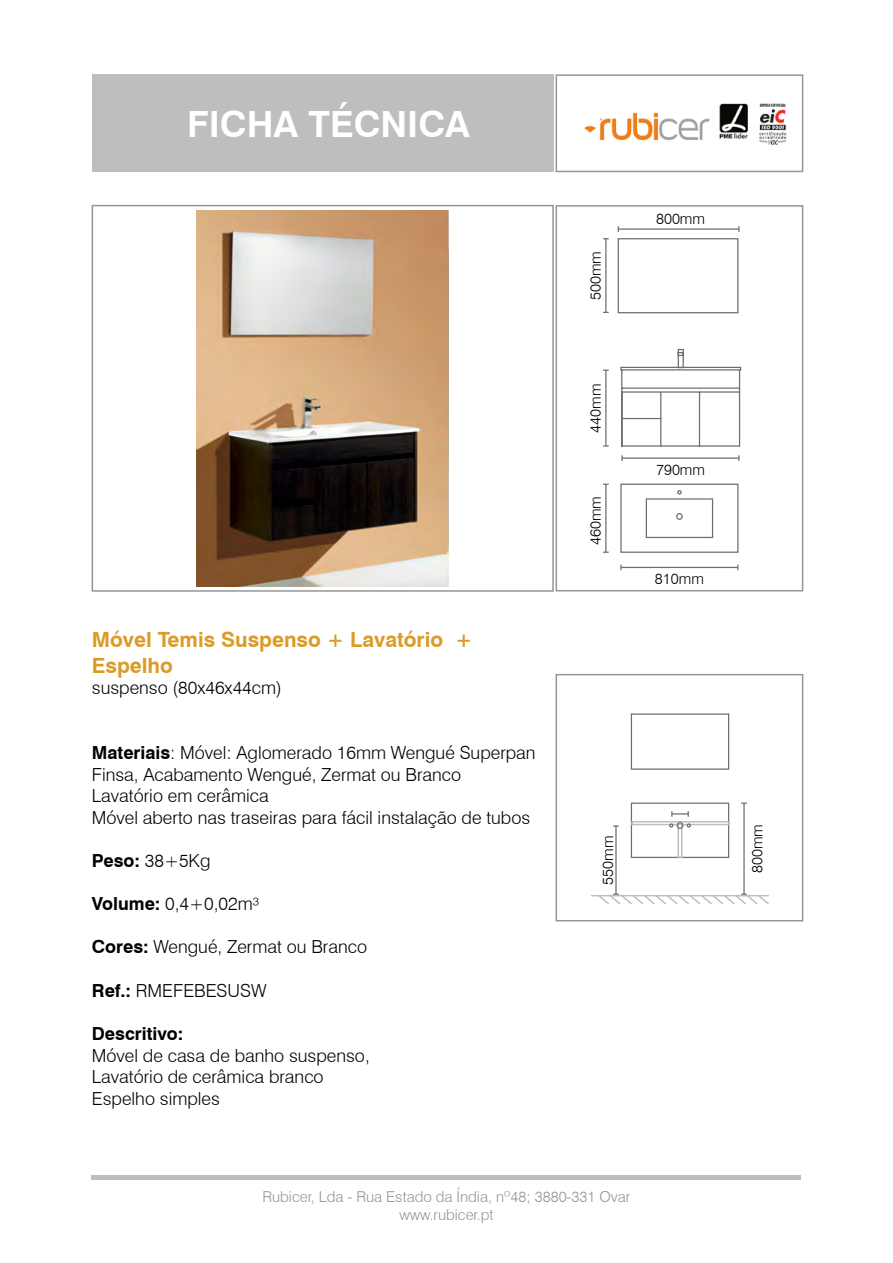
<style>
.page{position:relative;width:893px;height:1263px;background:#fff}
.page>*{position:absolute;margin:0;border:0;box-sizing:border-box;transform-origin:0 0}
.t1{font:700 36.15px "Swiss 721 BT";color:#fff}
.t2{font:700 21px/25.2px "Swiss 721 BT";color:#da9c29}
.t3{font:300 18px/21.6px "Swiss 721 BT";color:#000}
.t4{font:700 18px "Swiss 721 BT";color:#000}
.t5{font:300 15px/18px "Swiss 721 BT";color:#939598;text-align:center}
.t6{font:300 15px "Swiss 721 BT";color:#000}
.s1{font-weight:700}
</style>
<div class="page">
<hr style="left:605px;top:484px;width:1px;height:68px;background:#6d6e71">
<hr style="left:605px;top:370px;width:1px;height:76px;background:#6d6e71">
<svg style="left:603px;top:369px;width:6px;height:2px"></svg>
<svg style="left:603px;top:445px;width:6px;height:2px"></svg>
<hr style="left:743px;top:803px;width:2px;height:91px;background:#6d6e71">
<svg style="left:741px;top:802px;width:6px;height:2px"></svg>
<hr style="left:615px;top:826px;width:2px;height:68px;background:#6d6e71">
<svg style="left:613px;top:825px;width:6px;height:2px"></svg>
<svg style="left:671px;top:811px;width:18px;height:6px"></svg>
<hr style="left:605px;top:239px;width:1px;height:73px;background:#6d6e71">
<hr style="left:621px;top:567px;width:117px;height:1px;background:#6d6e71">
<hr style="left:622px;top:457px;width:117px;height:2px;background:#6d6e71">
<svg style="left:738px;top:455px;width:2px;height:6px"></svg>
<svg style="left:621px;top:455px;width:2px;height:6px"></svg>
<div style="left:92px;top:205px;width:462px;height:387px;border:2px solid #939598"></div>
<div style="left:92px;top:74px;width:461px;height:98px;background:#bcbec0"></div>
<hr style="left:92px;top:1176px;width:709px;height:4px;background:#bcbec0">
<div style="left:556px;top:74px;width:247px;height:98px;border:2px solid #939598"></div>
<div style="left:556px;top:205px;width:247px;height:386px;border:2px solid #939598"></div>
<div style="left:556px;top:674px;width:247px;height:247px;border:2px solid #939598"></div>
<img style="left:584px;top:103px;width:203px;height:42px">
<svg style="left:617px;top:226px;width:125px;height:221px"></svg>
<svg style="left:620px;top:483px;width:119px;height:70px"></svg>
<div style="left:631px;top:802px;width:98px;height:56px;border:1px solid #6d6e71"></div>
<div style="left:631px;top:713px;width:98px;height:57px;border:1px solid #6d6e71"></div>
<svg style="left:597px;top:893px;width:172px;height:12px"></svg>
<hr style="left:591px;top:895px;width:178px;height:1px;background:#bcbec0">
<div style="left:631px;top:821px;width:99px;height:4px;border:2px solid #bcbec0"></div>
<div style="left:677px;top:821px;width:5px;height:37px;border:2px solid #bcbec0"></div>
<div style="left:677px;top:822px;width:6px;height:7px;border:1px solid #6d6e71;border-radius:50%"></div>
<svg style="left:669px;top:823px;width:4px;height:5px"></svg>
<svg style="left:687px;top:823px;width:4px;height:5px"></svg>
<img style="left:197px;top:210px;width:251px;height:376px">
<hr style="left:660px;top:392px;width:1px;height:54px;background:#6d6e71">
<hr style="left:621px;top:418px;width:40px;height:1px;background:#6d6e71">
<h1 class="t1" style="left:187px;top:102px;width:284px">FICHA TÉCNICA</h1>
<p class="t6" style="left:586px;top:300px;width:50px;rotate:-90deg">500mm</p>
<p class="t6" style="left:656px;top:209px;width:50px">800mm</p>
<p class="t2" style="left:92px;top:627px;width:382px">Móvel Temis Suspenso + Lavatório +<br>Espelho</p>
<p class="t3" style="left:92px;top:677px;width:191px">suspenso (80x46x44cm)</p>
<p class="t3" style="left:92px;top:742px;width:445px"><span class="s1">Materiais</span>: Móvel: Aglomerado 16mm Wengué Superpan Finsa, Acabamento Wengué, Zermat ou Branco Lavatório em cerâmica<br>Móvel aberto nas traseiras para fácil instalação de tubos</p>
<p class="t3" style="left:92px;top:850px;width:120px"><span class="s1">Peso:</span> 38+5Kg</p>
<p class="t3" style="left:92px;top:893px;width:169px"><span class="s1">Volume:</span> 0,4+0,02m³</p>
<p class="t3" style="left:92px;top:936px;width:277px"><span class="s1">Cores:</span> Wengué, Zermat ou Branco</p>
<p class="t3" style="left:92px;top:979px;width:176px"><span class="s1">Ref.:</span> RMEFEBESUSW</p>
<p class="t4" style="left:92px;top:1022px;width:93px">Descritivo:</p>
<p class="t3" style="left:92px;top:1044px;width:279px">Móvel de casa de banho suspenso,<br>Lavatório de cerâmica branco<br>Espelho simples</p>
<p class="t6" style="left:586px;top:433px;width:50px;rotate:-90deg">440mm</p>
<p class="t6" style="left:586px;top:545px;width:50px;rotate:-90deg">460mm</p>
<p class="t6" style="left:656px;top:460px;width:50px">790mm</p>
<p class="t6" style="left:655px;top:570px;width:50px">810mm</p>
<p class="t6" style="left:599px;top:885px;width:50px;rotate:-90deg">550mm</p>
<p class="t5" style="left:262px;top:1187px;width:369px">Rubicer, Lda - Rua Estado da Índia, nº48; 3880-331 Ovar www.rubicer.pt</p>
<p class="t6" style="left:748px;top:873px;width:50px;rotate:-90deg">800mm</p>
</div>
